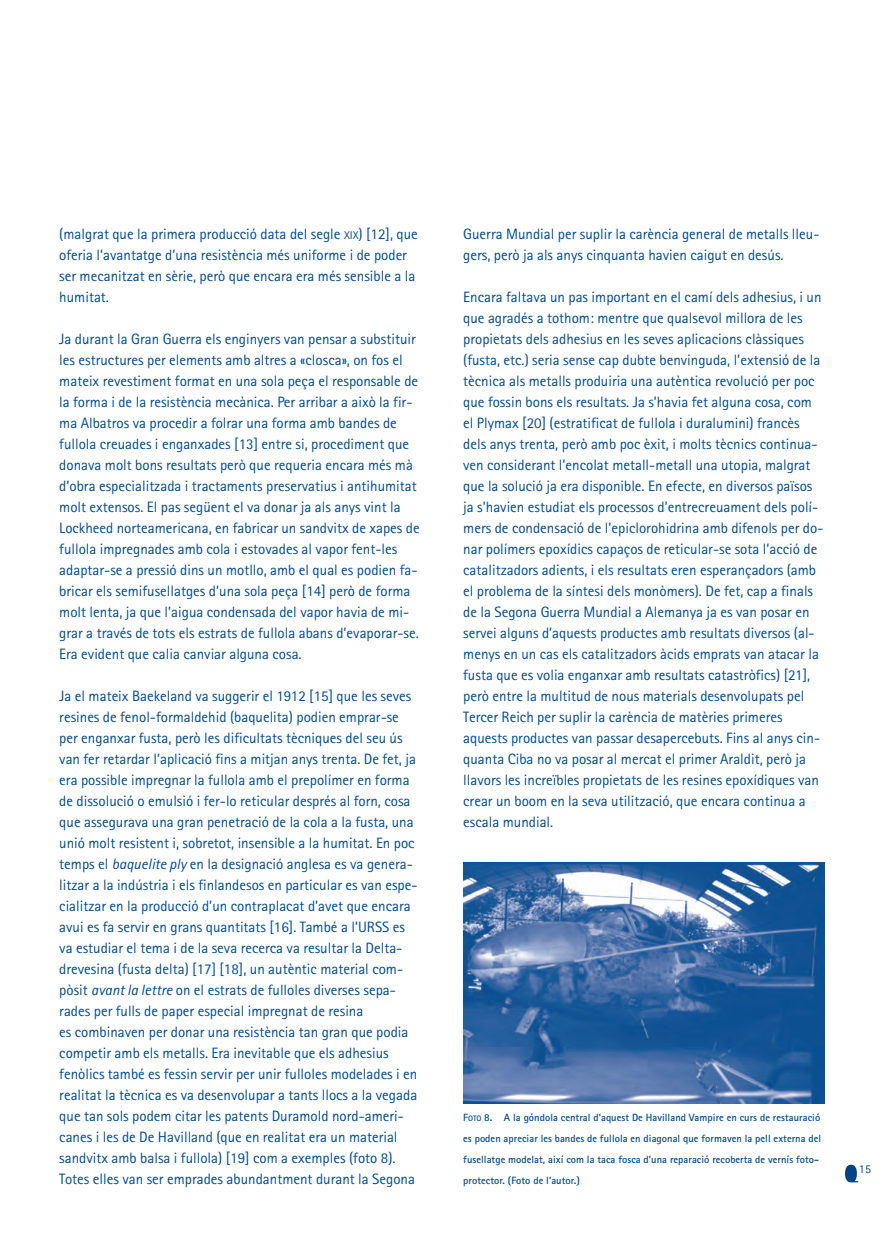
<style>
.page{position:relative;width:884px;height:1255px;background:#fff}
.page>*{position:absolute;margin:0;border:0;box-sizing:border-box;transform-origin:0 0}
.t1{font:15px/21px "Rotis Sans Serif";color:#004a8d}
.t2{font:12px "Rotis Sans Serif";color:#004a8d}
.t3{font:700 10.5px/21px "Rotis Sans Serif";letter-spacing:.005em;color:#004a8d}
.s1{font-size:11.25px}
.s2{font-style:italic}
.s3{font-size:7.8px}
</style>
<div class="page">
<svg style="left:463px;top:862px;width:396px;height:321px"></svg>
<p class="t1" style="left:59px;top:224px;width:360px">(malgrat que la primera producció data del segle <span class="s1">XIX</span>) [12], que oferia l’avantatge d’una resistència més uniforme i de poder ser mecanitzat en sèrie, però que encara era més sensible a la humitat.</p>
<p class="t1" style="left:59px;top:329px;width:362px">Ja durant la Gran Guerra els enginyers van pensar a substituir les estructures per elements amb altres a «closca», on fos el mateix revestiment format en una sola peça el responsable de la forma i de la resistència mecànica. Per arribar a això la fir&shy;ma Albatros va procedir a folrar una forma amb bandes de fullola creuades i enganxades [13] entre si, procediment que donava molt bons resultats però que requeria encara més mà d’obra especialitzada i tractaments preservatius i antihumitat molt extensos. El pas següent el va donar ja als anys vint la Lockheed norteamericana, en fabricar un sandvitx de xapes de fullola impregnades amb cola i estovades al vapor fent-les adaptar-se a pressió dins un motllo, amb el qual es podien fa&shy;bricar els semifusellatges d’una sola peça [14] però de forma molt lenta, ja que l’aigua condensada del vapor havia de mi&shy;grar a través de tots els estrats de fullola abans d’evaporar-se.<br>Era evident que calia canviar alguna cosa.</p>
<p class="t1" style="left:59px;top:686px;width:360px">Ja el mateix Baekeland va suggerir el 1912 [15] que les seves resines de fenol-formaldehid (baquelita) podien emprar-se per enganxar fusta, però les dificultats tècniques del seu ús van fer retardar l’aplicació fins a mitjan anys trenta. De fet, ja era possible impregnar la fullola amb el prepolímer en forma de dissolució o emulsió i fer-lo reticular després al forn, cosa que assegurava una gran penetració de la cola a la fusta, una unió molt resistent i, sobretot, insensible a la humitat. En poc temps el <span class="s2">baquelite ply</span> en la designació anglesa es va genera&shy;litzar a la indústria i els finlandesos en particular es van espe&shy;cialitzar en la producció d’un contraplacat d’avet que encara avui es fa servir en grans quantitats [16]. També a l’URSS es va estudiar el tema i de la seva recerca va resultar la Delta&shy;drevesina (fusta delta) [17] [18], un autèntic material com&shy;pòsit <span class="s2">avant la lettre</span> on el estrats de fulloles diverses sepa&shy;rades per fulls de paper especial impregnat de resina<br>es combinaven per donar una resistència tan gran que podia competir amb els metalls. Era inevitable que els adhesius fenòlics també es fessin servir per unir fulloles modelades i en realitat la tècnica es va desenvolupar a tants llocs a la vegada que tan sols podem citar les patents Duramold nord-ameri&shy;canes i les de De Havilland (que en realitat era un material sandvitx amb balsa i fullola) [19] com a exemples (foto 8).<br>Totes elles van ser emprades abundantment durant la Segona</p>
<p class="t1" style="left:463px;top:224px;width:358px">Guerra Mundial per suplir la carència general de metalls lleu&shy;gers, però ja als anys cinquanta havien caigut en desús.</p>
<p class="t1" style="left:463px;top:287px;width:362px">Encara faltava un pas important en el camí dels adhesius, i un que agradés a tothom: mentre que qualsevol millora de les propietats dels adhesius en les seves aplicacions clàssiques (fusta, etc.) seria sense cap dubte benvinguda, l’extensió de la tècnica als metalls produiria una autèntica revolució per poc que fossin bons els resultats. Ja s’havia fet alguna cosa, com el Plymax [20] (estratificat de fullola i duralumini) francès dels anys trenta, però amb poc èxit, i molts tècnics continua&shy;ven considerant l’encolat metall-metall una utopia, malgrat que la solució ja era disponible. En efecte, en diversos països ja s’havien estudiat els processos d’entrecreuament dels polí&shy;mers de condensació de l’epiclorohidrina amb difenols per do&shy;nar polímers epoxídics capaços de reticular-se sota l’acció de catalitzadors adients, i els resultats eren esperançadors (amb el problema de la síntesi dels monòmers). De fet, cap a finals de la Segona Guerra Mundial a Alemanya ja es van posar en servei alguns d’aquests productes amb resultats diversos (al&shy;menys en un cas els catalitzadors àcids emprats van atacar la fusta que es volia enganxar amb resultats catastròfics) [21], però entre la multitud de nous materials desenvolupats pel Tercer Reich per suplir la carència de matèries primeres aquests productes van passar desapercebuts. Fins al anys cin&shy;quanta Ciba no va posar al mercat el primer Araldit, però ja llavors les increïbles propietats de les resines epoxídiques van crear un boom en la seva utilització, que encara continua a escala mundial.</p>
<p class="t3" style="left:463px;top:1108px;width:359px">F<span class="s3">OTO</span> 8. A la góndola central d’aquest De Havilland Vampire en curs de restauració es poden apreciar les bandes de fullola en diagonal que formaven la pell externa del fusellatge modelat, així com la taca fosca d’una reparació recoberta de vernís foto&shy;protector. (Foto de l’autor.)</p>
<p class="t2" style="left:859px;top:1164px;width:14px">15</p>
</div>
